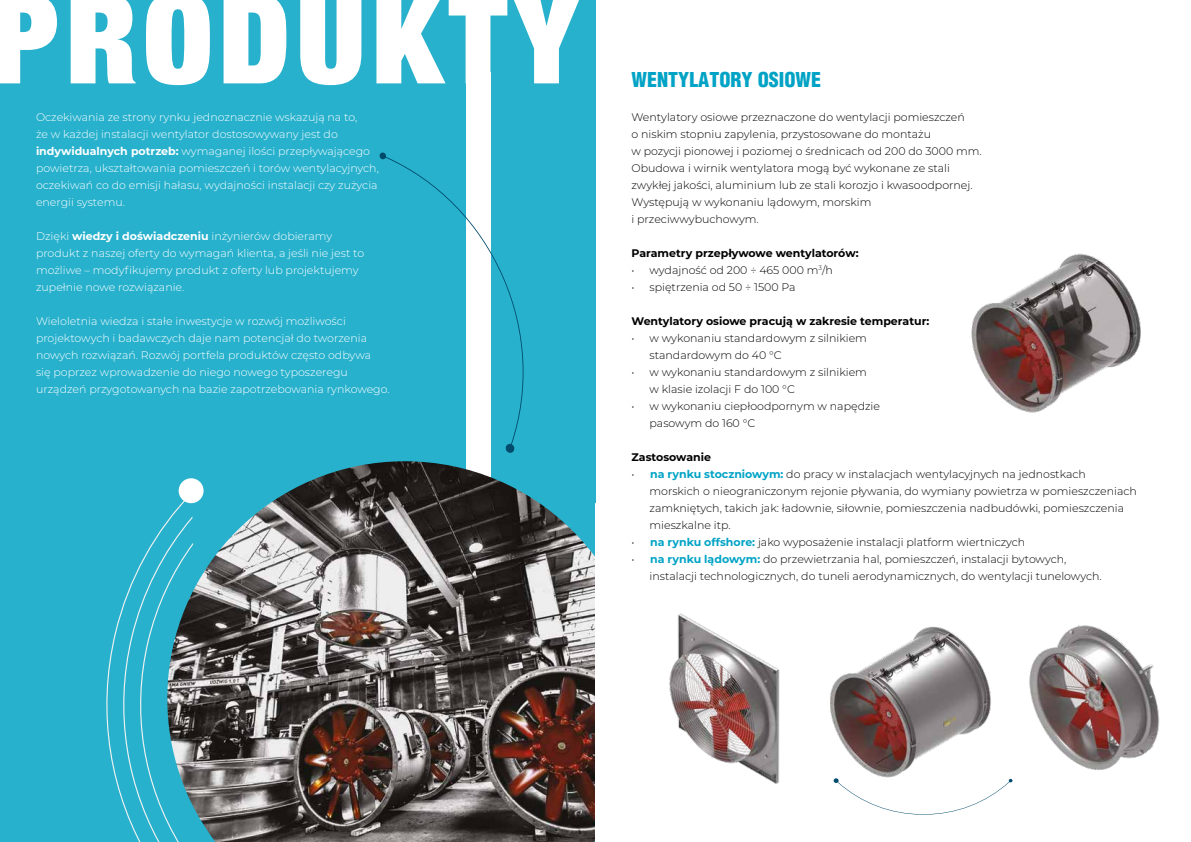
<style>
.page{position:relative;width:1191px;height:842px;background:#fff}
.page>*{position:absolute;margin:0;border:0;box-sizing:border-box;transform-origin:0 0}
.t1{font:900 condensed 20px "Helvetica";color:#00a3c5}
.t2{font:300 11px/17px "Montserrat";color:#000}
.t3{font:300 11px/17px "Montserrat";color:#fff}
.t4{font:700 11px "Montserrat";color:#000}
.s1{font-weight:700}
.s2{font-weight:700;color:#00a3c5}
</style>
<div class="page">
<div style="left:0;top:0;width:595px;height:842px;background:#27b1cd"></div>
<div style="left:465px;top:72px;width:25px;height:423px;background:#fff"></div>
<img style="left:178px;top:461px;width:418px;height:381px">
<svg style="left:0;top:0;width:579px;height:85px;fill:#fff"></svg>
<svg style="left:106px;top:491px;width:113px;height:277px"></svg>
<svg style="left:113px;top:516px;width:322px;height:326px"></svg>
<svg style="left:131px;top:543px;width:284px;height:299px"></svg>
<svg style="left:379px;top:152px;width:145px;height:301px"></svg>
<div style="left:179px;top:478px;width:25px;height:25px;background:#fff;border-radius:50%"></div>
<img style="left:971px;top:253px;width:170px;height:160px">
<div style="left:595px;top:585px;width:596px;height:257px;background:#fff"></div>
<img style="left:669px;top:613px;width:111px;height:171px">
<svg style="left:876px;top:780px;width:133px;height:35px"></svg>
<img style="left:1009px;top:625px;width:151px;height:158px">
<img style="left:830px;top:626px;width:173px;height:180px">
<div style="left:595px;top:503px;width:27px;height:136px;background:#fff"></div>
<p class="t3" style="left:36px;top:108px;width:344px">Oczekiwania ze strony rynku jednoznacznie wskazują na to,<br>że w każdej instalacji wentylator dostosowywany jest do <span class="s1">indywidualnych potrzeb:</span> wymaganej ilości przepływającego powietrza, ukształtowania pomieszczeń i torów wentylacyjnych, oczekiwań co do emisji hałasu, wydajności instalacji czy zużycia energii systemu.</p>
<p class="t3" style="left:36px;top:227px;width:330px">Dzięki <span class="s1">wiedzy i doświadczeniu</span> inżynierów dobieramy produkt z naszej oferty do wymagań klienta, a jeśli nie jest to możliwe – modyfikujemy produkt z oferty lub projektujemy zupełnie nowe rozwiązanie.</p>
<p class="t3" style="left:36px;top:312px;width:355px">Wieloletnia wiedza i stałe inwestycje w rozwój możliwości projektowych i badawczych daje nam potencjał do tworzenia nowych rozwiązań. Rozwój portfela produktów często odbywa<br>się poprzez wprowadzenie do niego nowego typoszeregu urządzeń przygotowanych na bazie zapotrzebowania rynkowego.</p>
<h1 class="t1" style="left:631px;top:67px;width:191px">WENTYLATORY OSIOWE</h1>
<p class="t2" style="left:631px;top:108px;width:352px">Wentylatory osiowe przeznaczone do wentylacji pomieszczeń<br>o niskim stopniu zapylenia, przystosowane do montażu<br>w pozycji pionowej i poziomej o średnicach od 200 do 3000 mm.<br>Obudowa i wirnik wentylatora mogą być wykonane ze stali zwykłej jakości, aluminium lub ze stali korozjo i kwasoodpornej.<br>Występują w wykonaniu lądowym, morskim<br>i przeciwwybuchowym.</p>
<p class="t4" style="left:631px;top:245px;width:228px">Parametry przepływowe wentylatorów:</p>
<p class="t2" style="left:631px;top:261px;width:203px">• wydajność od 200 ÷ 465 000 m<sup>3</sup>/h</p>
<p class="t2" style="left:631px;top:278px;width:166px">• spiętrzenia od 50 ÷ 1500 Pa</p>
<p class="t4" style="left:631px;top:313px;width:299px">Wentylatory osiowe pracują w zakresie temperatur:</p>
<p class="t2" style="left:649px;top:329px;width:219px;text-indent:-18px">• w wykonaniu standardowym z silnikiem standardowym do 40 °C</p>
<p class="t2" style="left:649px;top:363px;width:219px;text-indent:-18px">• w wykonaniu standardowym z silnikiem w klasie izolacji F do 100 °C</p>
<p class="t2" style="left:649px;top:397px;width:232px;text-indent:-18px">• w wykonaniu ciepłoodpornym w napędzie pasowym do 160 °C</p>
<p class="t4" style="left:631px;top:449px;width:81px">Zastosowanie</p>
<p class="t2" style="left:649px;top:465px;width:489px;text-indent:-18px">• <span class="s2">na rynku stoczniowym:</span> do pracy w instalacjach wentylacyjnych na jednostkach morskich o nieograniczonym rejonie pływania, do wymiany powietrza w pomieszczeniach zamkniętych, takich jak: ładownie, siłownie, pomieszczenia nadbudówki, pomieszczenia mieszkalne itp.</p>
<p class="t2" style="left:631px;top:533px;width:395px">• <span class="s2">na rynku offshore:</span> jako wyposażenie instalacji platform wiertniczych</p>
<p class="t2" style="left:649px;top:550px;width:453px;text-indent:-18px">• <span class="s2">na rynku lądowym:</span> do przewietrzania hal, pomieszczeń, instalacji bytowych, instalacji technologicznych, do tuneli aerodynamicznych, do wentylacji tunelowych.</p>
</div>
